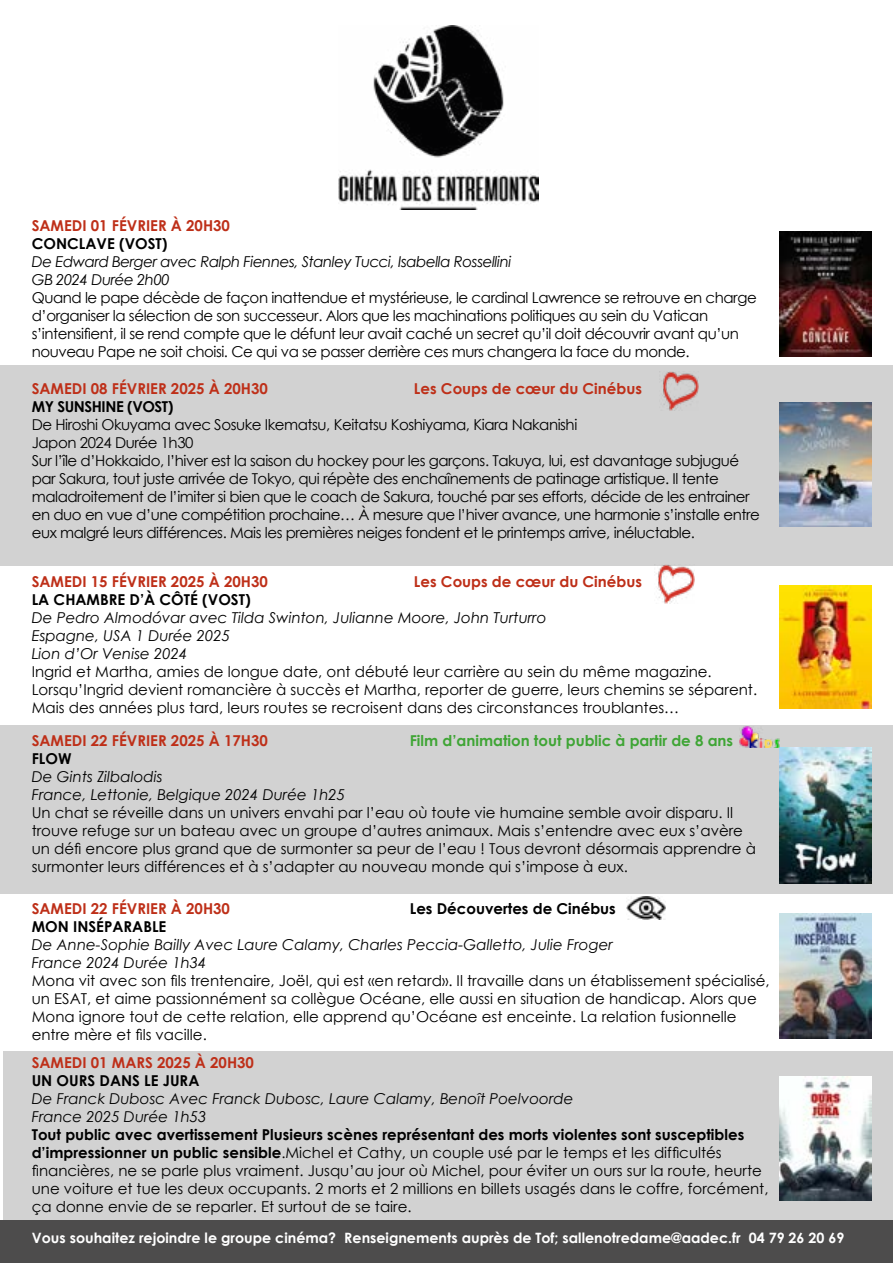
<style>
.page{position:relative;width:893px;height:1263px;background:#fff}
.page>*{position:absolute;margin:0;border:0;box-sizing:border-box;transform-origin:0 0}
.t1{font:15px/18px "Century Gothic";color:#000}
.t2{font:15px/18px "Century Gothic";letter-spacing:-.03em;color:#000}
.t3{font:italic 15px/18px "Century Gothic";color:#000}
.t4{font:700 15px "Century Gothic";color:#be2f18}
.t5{font:700 15px "Century Gothic";color:#000}
.t6{font:italic 15px/18px "Century Gothic";letter-spacing:-.03em;color:#000}
.t7{font:700 15px "Century Gothic";color:#3fa535}
.t8{font:700 15px "Century Gothic";letter-spacing:-.03em;color:#000}
.t9{font:700 14.25px "Century Gothic";color:#fff}
.s1{font-weight:700}
</style>
<div class="page">
<img style="left:339px;top:25px;width:200px;height:185px">
<div style="left:0;top:725px;width:893px;height:169px;background:#d2d2d2"></div>
<div style="left:3px;top:1051px;width:890px;height:169px;background:#d2d2d2"></div>
<div style="left:0;top:1220px;width:893px;height:43px;background:#4d4c4c"></div>
<img style="left:779px;top:748px;width:93px;height:136px">
<img style="left:779px;top:1077px;width:93px;height:123px">
<img style="left:779px;top:913px;width:93px;height:126px">
<img style="left:779px;top:585px;width:93px;height:124px">
<div style="left:0;top:366px;width:893px;height:200px;background:#d2d2d2"></div>
<img style="left:779px;top:403px;width:93px;height:123px">
<img style="left:779px;top:231px;width:93px;height:126px">
<img style="left:662px;top:372px;width:36px;height:39px">
<img style="left:656px;top:564px;width:38px;height:40px">
<img style="left:740px;top:727px;width:39px;height:20px">
<img style="left:626px;top:897px;width:40px;height:22px">
<p class="t4" style="left:32px;top:214px;width:200px">SAMEDI 01 FÉVRIER À 20H30</p>
<p class="t5" style="left:32px;top:232px;width:137px">CONCLAVE (VOST)</p>
<p class="t6" style="left:32px;top:253px;width:481px">De Edward Berger avec Ralph Fiennes, Stanley Tucci, Isabella Rossellini<br>GB 2024 Durée 2h00</p>
<p class="t2" style="left:32px;top:289px;width:726px">Quand le pape décède de façon inattendue et mystérieuse, le cardinal Lawrence se retrouve en charge d’organiser la sélection de son successeur. Alors que les machinations politiques au sein du Vatican s’intensifient, il se rend compte que le défunt leur avait caché un secret qu’il doit découvrir avant qu’un nouveau Pape ne soit choisi. Ce qui va se passer derrière ces murs changera la face du monde.</p>
<p class="t4" style="left:32px;top:377px;width:238px">SAMEDI 08 FÉVRIER 2025 À 20H30</p>
<p class="t4" style="left:414px;top:377px;width:229px">Les Coups de cœur du Cinébus</p>
<p class="t8" style="left:32px;top:395px;width:143px">MY SUNSHINE (VOST)</p>
<p class="t2" style="left:32px;top:415px;width:730px">De Hiroshi Okuyama avec Sosuke Ikematsu, Keitatsu Koshiyama, Kiara Nakanishi<br>Japon 2024 Durée 1h30<br>Sur l’île d’Hokkaido, l’hiver est la saison du hockey pour les garçons. Takuya, lui, est davantage subjugué par Sakura, tout juste arrivée de Tokyo, qui répète des enchaînements de patinage artistique. Il tente maladroitement de l’imiter si bien que le coach de Sakura, touché par ses efforts, décide de les entrainer en duo en vue d’une compétition prochaine… À mesure que l’hiver avance, une harmonie s’installe entre eux malgré leurs différences. Mais les premières neiges fondent et le printemps arrive, inéluctable.</p>
<p class="t4" style="left:32px;top:570px;width:238px">SAMEDI 15 FÉVRIER 2025 À 20H30</p>
<p class="t4" style="left:414px;top:570px;width:229px">Les Coups de cœur du Cinébus</p>
<p class="t5" style="left:32px;top:588px;width:221px">LA CHAMBRE D’À CÔTÉ (VOST)</p>
<p class="t3" style="left:32px;top:608px;width:516px">De Pedro Almodóvar avec Tilda Swinton, Julianne Moore, John Turturro<br>Espagne, USA 1 Durée 2025<br>Lion d’Or Venise 2024</p>
<p class="t1" style="left:32px;top:662px;width:727px">Ingrid et Martha, amies de longue date, ont débuté leur carrière au sein du même magazine.<br>Lorsqu’Ingrid devient romancière à succès et Martha, reporter de guerre, leurs chemins se séparent.<br>Mais des années plus tard, leurs routes se recroisent dans des circonstances troublantes…</p>
<p class="t4" style="left:32px;top:729px;width:238px">SAMEDI 22 FÉVRIER 2025 À 17H30</p>
<p class="t7" style="left:410px;top:729px;width:325px">Film d’animation tout public à partir de 8 ans</p>
<p class="t5" style="left:32px;top:747px;width:41px">FLOW</p>
<p class="t3" style="left:32px;top:767px;width:315px">De Gints Zilbalodis<br>France, Lettonie, Belgique 2024 Durée 1h25</p>
<p class="t1" style="left:32px;top:803px;width:726px">Un chat se réveille dans un univers envahi par l’eau où toute vie humaine semble avoir disparu. Il trouve refuge sur un bateau avec un groupe d’autres animaux. Mais s’entendre avec eux s’avère un défi encore plus grand que de surmonter sa peur de l’eau ! Tous devront désormais apprendre à surmonter leurs différences et à s’adapter au nouveau monde qui s’impose à eux.</p>
<p class="t4" style="left:32px;top:897px;width:200px">SAMEDI 22 FÉVRIER À 20H30</p>
<p class="t5" style="left:410px;top:897px;width:208px">Les Découvertes de Cinébus</p>
<p class="t5" style="left:32px;top:915px;width:136px">MON INSÉPARABLE</p>
<p class="t3" style="left:32px;top:935px;width:583px">De Anne-Sophie Bailly Avec Laure Calamy, Charles Peccia-Galletto, Julie Froger<br>France 2024 Durée 1h34</p>
<p class="t1" style="left:32px;top:971px;width:739px">Mona vit avec son fils trentenaire, Joël, qui est «en retard». Il travaille dans un établissement spécialisé, un ESAT, et aime passionnément sa collègue Océane, elle aussi en situation de handicap. Alors que Mona ignore tout de cette relation, elle apprend qu’Océane est enceinte. La relation fusionnelle entre mère et fils vacille.</p>
<p class="t4" style="left:32px;top:1051px;width:224px">SAMEDI 01 MARS 2025 À 20H30</p>
<p class="t5" style="left:32px;top:1069px;width:169px">UN OURS DANS LE JURA</p>
<p class="t3" style="left:32px;top:1089px;width:543px">De Franck Dubosc Avec Franck Dubosc, Laure Calamy, Benoît Poelvoorde<br>France 2025 Durée 1h53</p>
<p class="t1" style="left:32px;top:1125px;width:738px"><span class="s1">Tout public avec avertissement Plusieurs scènes représentant des morts violentes sont susceptibles d’impressionner un public sensible</span>.Michel et Cathy, un couple usé par le temps et les difficultés financières, ne se parle plus vraiment. Jusqu’au jour où Michel, pour éviter un ours sur la route, heurte une voiture et tue les deux occupants. 2 morts et 2 millions en billets usagés dans le coffre, forcément, ça donne envie de se reparler. Et surtout de se taire.</p>
<p class="t9" style="left:32px;top:1227px;width:814px">Vous souhaitez rejoindre le groupe cinéma? Renseignements auprès de Tof; sallenotredame@aadec.fr 04 79 26 20 69</p>
</div>
